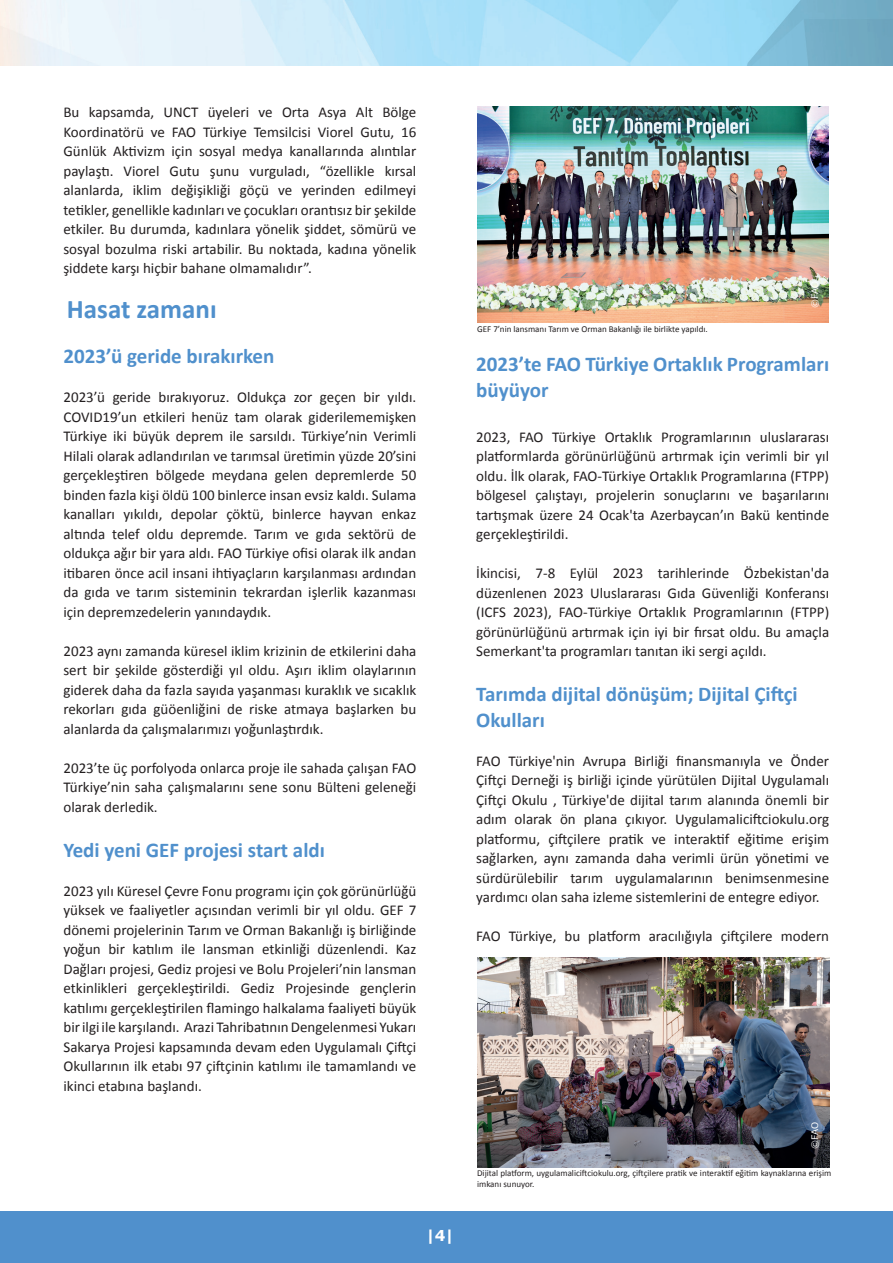
<style>
.page{position:relative;width:893px;height:1263px;background:#fff}
.page>*{position:absolute;margin:0;border:0;box-sizing:border-box;transform-origin:0 0}
.t1{font:700 27px "Calibri";color:#5090cc}
.t2{font:700 21px/25.5px "Calibri";color:#5090cc}
.t3{font:15px/19.5px "Calibri";color:#231f20;text-align:justify}
.t4{font:700 15px "Verdana";color:#fff}
.t5{font:9px/10.5px "Calibri";color:#231f20}
.t6{font:9px "Verdana";letter-spacing:-.025em;color:#fff}
</style>
<div class="page">
<img style="left:0;top:0;width:893px;height:66px">
<div style="left:0;top:1212px;width:893px;height:51px;background:#5090cc"></div>
<img style="left:477px;top:107px;width:351px;height:216px">
<img style="left:477px;top:957px;width:352px;height:210px">
<p class="t3" style="left:63px;top:102px;width:354px">Bu kapsamda, UNCT üyeleri ve Orta Asya Alt Bölge Koordinatörü ve FAO Türkiye Temsilcisi Viorel Gutu, 16<br>Günlük Aktivizm için sosyal medya kanallarında alıntılar paylaştı. Viorel Gutu şunu vurguladı, “özellikle kırsal alanlarda, iklim değişikliği göçü ve yerinden edilmeyi tetikler, genellikle kadınları ve çocukları orantısız bir şekilde etkiler. Bu durumda, kadınlara yönelik şiddet, sömürü ve sosyal bozulma riski artabilir. Bu noktada, kadına yönelik şiddete karşı hiçbir bahane olmamalıdır”.</p>
<h1 class="t1" style="left:67px;top:290px;width:148px">Hasat zamanı</h1>
<h2 class="t2" style="left:63px;top:343px;width:213px">2023’ü geride bırakırken</h2>
<p class="t3" style="left:63px;top:387px;width:354px">2023’ü geride bırakıyoruz. Oldukça zor geçen bir yıldı.<br>COVID19’un etkileri henüz tam olarak giderilememişken Türkiye iki büyük deprem ile sarsıldı. Türkiye’nin Verimli Hilali olarak adlandırılan ve tarımsal üretimin yüzde 20’sini gerçekleştiren bölgede meydana gelen depremlerde 50 binden fazla kişi öldü 100 binlerce insan evsiz kaldı. Sulama kanalları yıkıldı, depolar çöktü, binlerce hayvan enkaz altında telef oldu depremde. Tarım ve gıda sektörü de oldukça ağır bir yara aldı. FAO Türkiye ofisi olarak ilk andan itibaren önce acil insani ihtiyaçların karşılanması ardından da gıda ve tarım sisteminin tekrardan işlerlik kazanması için depremzedelerin yanındaydık.</p>
<p class="t3" style="left:63px;top:641px;width:354px">2023 aynı zamanda küresel iklim krizinin de etkilerini daha sert bir şekilde gösterdiği yıl oldu. Aşırı iklim olaylarının giderek daha da fazla sayıda yaşanması kuraklık ve sıcaklık rekorları gıda güöenliğini de riske atmaya başlarken bu alanlarda da çalışmalarımızı yoğunlaştırdık.</p>
<p class="t3" style="left:63px;top:758px;width:354px">2023’te üç porfolyoda onlarca proje ile sahada çalışan FAO Türkiye’nin saha çalışmalarını sene sonu Bülteni geleneği olarak derledik.</p>
<h2 class="t2" style="left:63px;top:837px;width:260px">Yedi yeni GEF projesi start aldı</h2>
<p class="t3" style="left:63px;top:881px;width:354px">2023 yılı Küresel Çevre Fonu programı için çok görünürlüğü yüksek ve faaliyetler açısından verimli bir yıl oldu. GEF 7 dönemi projelerinin Tarım ve Orman Bakanlığı iş birliğinde yoğun bir katılım ile lansman etkinliği düzenlendi. Kaz Dağları projesi, Gediz projesi ve Bolu Projeleri’nin lansman etkinlikleri gerçekleştirildi. Gediz Projesinde gençlerin katılımı gerçekleştirilen flamingo halkalama faaliyeti büyük bir ilgi ile karşılandı. Arazi Tahribatının Dengelenmesi Yukarı Sakarya Projesi kapsamında devam eden Uygulamalı Çiftçi Okullarının ilk etabı 97 çiftçinin katılımı ile tamamlandı ve ikinci etabına başlandı.</p>
<p class="t4" style="left:427px;top:1225px;width:28px">|4|</p>
<p class="t5" style="left:477px;top:324px;width:232px">GEF 7’nin lansmanı Tarım ve Orman Bakanlığı ile birlikte yapıldı.</p>
<p class="t6" style="left:809px;top:308px;width:28px;rotate:-90deg">©FAO</p>
<h2 class="t2" style="left:476px;top:351px;width:352px">2023’te FAO Türkiye Ortaklık Programları büyüyor</h2>
<p class="t3" style="left:476px;top:427px;width:354px">2023, FAO Türkiye Ortaklık Programlarının uluslararası platformlarda görünürlüğünü artırmak için verimli bir yıl oldu. İlk olarak, FAO-Türkiye Ortaklık Programlarına (FTPP) bölgesel çalıştayı, projelerin sonuçlarını ve başarılarını tartışmak üzere 24 Ocak'ta Azerbaycan’ın Bakü kentinde gerçekleştirildi.</p>
<p class="t3" style="left:476px;top:563px;width:354px">İkincisi, 7-8 Eylül 2023 tarihlerinde Özbekistan'da düzenlenen 2023 Uluslararası Gıda Güvenliği Konferansı (ICFS 2023), FAO-Türkiye Ortaklık Programlarının (FTPP) görünürlüğünü artırmak için iyi bir fırsat oldu. Bu amaçla Semerkant'ta programları tanıtan iki sergi açıldı.</p>
<h2 class="t2" style="left:476px;top:681px;width:323px">Tarımda dijital dönüşüm; Dijital Çiftçi<br>Okulları</h2>
<p class="t3" style="left:476px;top:751px;width:354px">FAO Türkiye'nin Avrupa Birliği finansmanıyla ve Önder Çiftçi Derneği iş birliği içinde yürütülen Dijital Uygulamalı Çiftçi Okulu , Türkiye'de dijital tarım alanında önemli bir adım olarak ön plana çıkıyor. Uygulamaliciftciokulu.org platformu, çiftçilere pratik ve interaktif eğitime erişim sağlarken, aynı zamanda daha verimli ürün yönetimi ve sürdürülebilir tarım uygulamalarının benimsenmesine yardımcı olan saha izleme sistemlerini de entegre ediyor.</p>
<p class="t3" style="left:476px;top:926px;width:354px">FAO Türkiye, bu platform aracılığıyla çiftçilere modern</p>
<p class="t6" style="left:809px;top:1148px;width:28px;rotate:-90deg">©FAO</p>
<p class="t5" style="left:477px;top:1168px;width:356px">Dijital platform, uygulamaliciftciokulu.org, çiftçilere pratik ve interaktif eğitim kaynaklarına erişim imkanı sunuyor.</p>
</div>
